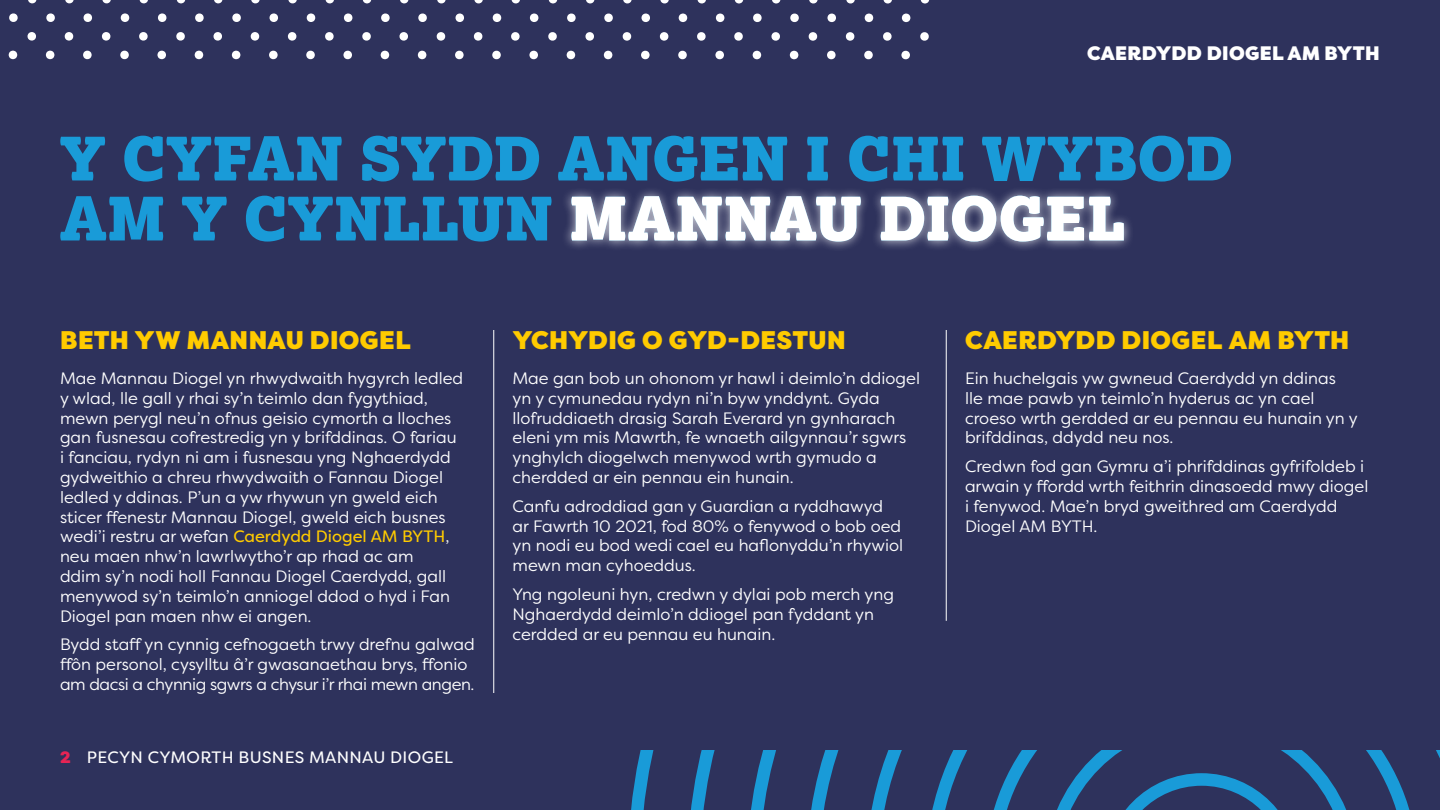
<style>
.page{position:relative;width:1440px;height:810px;background:#2e325c}
.page>*{position:absolute;margin:0;border:0;box-sizing:border-box;transform-origin:0 0}
.t1{font:900 60px/60px "Lexia";letter-spacing:-.005em;color:#199bd8}
.t2{font:900 25.5px "Filson Pro";letter-spacing:.015em;color:#ffcb00}
.t3{font:900 19.5px "Filson Pro";letter-spacing:.02em;color:#fff}
.t4{font:16.5px/19.8px "Filson Pro";color:#fff}
.t5{font:16.5px "Filson Pro";letter-spacing:.02em;color:#fff}
.s1{color:#fff}
.s2{color:#ffcb00}
.s3{font-weight:900;color:#e62454}
</style>
<div class="page">
<svg style="left:631px;top:750px;width:809px;height:60px"></svg>
<svg style="left:920px;top:32px;width:9px;height:9px"></svg>
<svg style="left:901px;top:50px;width:9px;height:10px"></svg>
<svg style="left:920px;top:0;width:10px;height:4px"></svg>
<svg style="left:901px;top:13px;width:10px;height:10px"></svg>
<svg style="left:883px;top:32px;width:9px;height:9px"></svg>
<svg style="left:864px;top:50px;width:9px;height:10px"></svg>
<svg style="left:883px;top:0;width:9px;height:4px"></svg>
<svg style="left:864px;top:13px;width:10px;height:10px"></svg>
<svg style="left:845px;top:32px;width:10px;height:9px"></svg>
<svg style="left:827px;top:50px;width:9px;height:10px"></svg>
<svg style="left:846px;top:0;width:9px;height:4px"></svg>
<svg style="left:827px;top:13px;width:9px;height:10px"></svg>
<svg style="left:808px;top:32px;width:10px;height:9px"></svg>
<svg style="left:789px;top:50px;width:10px;height:10px"></svg>
<svg style="left:809px;top:0;width:9px;height:4px"></svg>
<svg style="left:790px;top:13px;width:9px;height:10px"></svg>
<svg style="left:771px;top:32px;width:9px;height:9px"></svg>
<svg style="left:752px;top:50px;width:10px;height:10px"></svg>
<svg style="left:772px;top:0;width:9px;height:4px"></svg>
<svg style="left:753px;top:13px;width:9px;height:9px"></svg>
<svg style="left:734px;top:32px;width:9px;height:9px"></svg>
<svg style="left:715px;top:50px;width:9px;height:10px"></svg>
<svg style="left:734px;top:0;width:10px;height:4px"></svg>
<svg style="left:715px;top:13px;width:10px;height:9px"></svg>
<svg style="left:697px;top:32px;width:9px;height:9px"></svg>
<svg style="left:678px;top:50px;width:9px;height:10px"></svg>
<svg style="left:697px;top:0;width:9px;height:4px"></svg>
<svg style="left:678px;top:13px;width:10px;height:9px"></svg>
<svg style="left:659px;top:32px;width:10px;height:9px"></svg>
<svg style="left:641px;top:50px;width:9px;height:10px"></svg>
<svg style="left:660px;top:0;width:9px;height:4px"></svg>
<svg style="left:641px;top:13px;width:9px;height:9px"></svg>
<svg style="left:622px;top:32px;width:10px;height:9px"></svg>
<svg style="left:603px;top:50px;width:10px;height:10px"></svg>
<svg style="left:623px;top:0;width:9px;height:4px"></svg>
<svg style="left:604px;top:13px;width:9px;height:9px"></svg>
<svg style="left:585px;top:32px;width:9px;height:9px"></svg>
<svg style="left:586px;top:0;width:9px;height:4px"></svg>
<svg style="left:567px;top:13px;width:9px;height:9px"></svg>
<svg style="left:548px;top:0;width:10px;height:4px"></svg>
<svg style="left:566px;top:50px;width:10px;height:10px"></svg>
<svg style="left:548px;top:32px;width:9px;height:9px"></svg>
<svg style="left:529px;top:50px;width:9px;height:10px"></svg>
<svg style="left:529px;top:13px;width:10px;height:9px"></svg>
<svg style="left:511px;top:32px;width:9px;height:9px"></svg>
<svg style="left:492px;top:50px;width:9px;height:10px"></svg>
<svg style="left:511px;top:0;width:9px;height:4px"></svg>
<svg style="left:492px;top:13px;width:10px;height:9px"></svg>
<svg style="left:473px;top:32px;width:10px;height:9px"></svg>
<svg style="left:455px;top:50px;width:9px;height:10px"></svg>
<svg style="left:474px;top:0;width:9px;height:4px"></svg>
<svg style="left:455px;top:13px;width:9px;height:9px"></svg>
<svg style="left:436px;top:32px;width:10px;height:9px"></svg>
<svg style="left:417px;top:50px;width:10px;height:10px"></svg>
<svg style="left:437px;top:0;width:9px;height:4px"></svg>
<svg style="left:418px;top:13px;width:9px;height:9px"></svg>
<svg style="left:399px;top:32px;width:9px;height:9px"></svg>
<svg style="left:380px;top:50px;width:10px;height:10px"></svg>
<svg style="left:400px;top:0;width:9px;height:4px"></svg>
<svg style="left:381px;top:13px;width:9px;height:9px"></svg>
<svg style="left:362px;top:32px;width:9px;height:9px"></svg>
<svg style="left:343px;top:50px;width:9px;height:10px"></svg>
<svg style="left:362px;top:0;width:10px;height:4px"></svg>
<svg style="left:343px;top:13px;width:10px;height:9px"></svg>
<svg style="left:325px;top:32px;width:9px;height:9px"></svg>
<svg style="left:306px;top:50px;width:9px;height:10px"></svg>
<svg style="left:325px;top:0;width:9px;height:4px"></svg>
<svg style="left:306px;top:13px;width:10px;height:9px"></svg>
<svg style="left:287px;top:32px;width:10px;height:9px"></svg>
<svg style="left:269px;top:50px;width:9px;height:10px"></svg>
<svg style="left:288px;top:0;width:9px;height:4px"></svg>
<svg style="left:269px;top:13px;width:9px;height:9px"></svg>
<svg style="left:250px;top:32px;width:10px;height:9px"></svg>
<svg style="left:231px;top:50px;width:10px;height:10px"></svg>
<svg style="left:251px;top:0;width:9px;height:4px"></svg>
<svg style="left:232px;top:13px;width:9px;height:9px"></svg>
<svg style="left:213px;top:32px;width:9px;height:9px"></svg>
<svg style="left:194px;top:50px;width:10px;height:10px"></svg>
<svg style="left:214px;top:0;width:9px;height:4px"></svg>
<svg style="left:195px;top:13px;width:9px;height:9px"></svg>
<svg style="left:176px;top:32px;width:9px;height:9px"></svg>
<svg style="left:157px;top:50px;width:9px;height:10px"></svg>
<svg style="left:177px;top:0;width:9px;height:4px"></svg>
<svg style="left:158px;top:13px;width:9px;height:9px"></svg>
<svg style="left:139px;top:32px;width:9px;height:9px"></svg>
<svg style="left:120px;top:50px;width:9px;height:10px"></svg>
<svg style="left:139px;top:0;width:9px;height:4px"></svg>
<svg style="left:120px;top:13px;width:10px;height:9px"></svg>
<svg style="left:101px;top:32px;width:10px;height:9px"></svg>
<svg style="left:83px;top:50px;width:9px;height:10px"></svg>
<svg style="left:102px;top:0;width:9px;height:4px"></svg>
<svg style="left:83px;top:13px;width:9px;height:9px"></svg>
<svg style="left:64px;top:32px;width:10px;height:9px"></svg>
<svg style="left:45px;top:50px;width:10px;height:10px"></svg>
<svg style="left:65px;top:0;width:9px;height:4px"></svg>
<svg style="left:46px;top:13px;width:9px;height:9px"></svg>
<svg style="left:27px;top:32px;width:9px;height:9px"></svg>
<svg style="left:8px;top:50px;width:10px;height:10px"></svg>
<svg style="left:28px;top:0;width:9px;height:4px"></svg>
<svg style="left:9px;top:13px;width:9px;height:9px"></svg>
<div style="left:561px;top:186px;width:573px;height:66px;background:#fff;opacity:.75"></div>
<hr style="left:946px;top:330px;width:1px;height:291px;background:#fff">
<hr style="left:493px;top:330px;width:1px;height:363px;background:#fff">
<p class="t3" style="left:1087px;top:41px;width:294px">CAERDYDD DIOGEL AM BYTH</p>
<h1 class="t1" style="left:60px;top:126px;width:1175px">Y CYFAN SYDD ANGEN I CHI WYBOD<br>AM Y CYNLLUN <span class="s1">MANNAU DIOGEL</span></h1>
<h2 class="t2" style="left:60px;top:324px;width:352px">BETH YW MANNAU DIOGEL</h2>
<p class="t4" style="left:60px;top:368px;width:405px">Mae Mannau Diogel yn rhwydwaith hygyrch ledled y wlad, lle gall y rhai sy’n teimlo dan fygythiad, mewn perygl neu’n ofnus geisio cymorth a lloches gan fusnesau cofrestredig yn y brifddinas. O fariau i fanciau, rydyn ni am i fusnesau yng Nghaerdydd gydweithio a chreu rhwydwaith o Fannau Diogel ledled y ddinas. P’un a yw rhywun yn gweld eich sticer ffenestr Mannau Diogel, gweld eich busnes wedi’i restru ar wefan <span class="s2">Caerdydd Diogel AM BYTH</span>, neu maen nhw’n lawrlwytho’r ap rhad ac am<br>ddim sy’n nodi holl Fannau Diogel Caerdydd, gall menywod sy’n teimlo’n anniogel ddod o hyd i Fan Diogel pan maen nhw ei angen.</p>
<p class="t4" style="left:60px;top:634px;width:416px">Bydd staff yn cynnig cefnogaeth trwy drefnu galwad ffôn personol, cysylltu â’r gwasanaethau brys, ffonio am dacsi a chynnig sgwrs a chysur i’r rhai mewn angen.</p>
<p class="t5" style="left:60px;top:746px;width:395px"><span class="s3">2</span> PECYN CYMORTH BUSNES MANNAU DIOGEL</p>
<h2 class="t2" style="left:513px;top:324px;width:335px">YCHYDIG O GYD-DESTUN</h2>
<p class="t4" style="left:512px;top:368px;width:409px">Mae gan bob un ohonom yr hawl i deimlo’n ddiogel yn y cymunedau rydyn ni’n byw ynddynt. Gyda llofruddiaeth drasig Sarah Everard yn gynharach eleni ym mis Mawrth, fe wnaeth ailgynnau’r sgwrs ynghylch diogelwch menywod wrth gymudo a cherdded ar ein pennau ein hunain.</p>
<p class="t4" style="left:512px;top:496px;width:392px">Canfu adroddiad gan y Guardian a ryddhawyd ar Fawrth 10 2021, fod 80% o fenywod o bob oed yn nodi eu bod wedi cael eu haflonyddu’n rhywiol mewn man cyhoeddus.</p>
<p class="t4" style="left:512px;top:584px;width:383px">Yng ngoleuni hyn, credwn y dylai pob merch yng<br>Nghaerdydd deimlo’n ddiogel pan fyddant yn cerdded ar eu pennau eu hunain.</p>
<h2 class="t2" style="left:965px;top:324px;width:386px">CAERDYDD DIOGEL AM BYTH</h2>
<p class="t4" style="left:965px;top:368px;width:394px">Ein huchelgais yw gwneud Caerdydd yn ddinas lle mae pawb yn teimlo’n hyderus ac yn cael croeso wrth gerdded ar eu pennau eu hunain yn y brifddinas, ddydd neu nos.</p>
<p class="t4" style="left:965px;top:456px;width:405px">Credwn fod gan Gymru a’i phrifddinas gyfrifoldeb i arwain y ffordd wrth feithrin dinasoedd mwy diogel i fenywod. Mae’n bryd gweithred am Caerdydd Diogel AM BYTH.</p>
</div>
